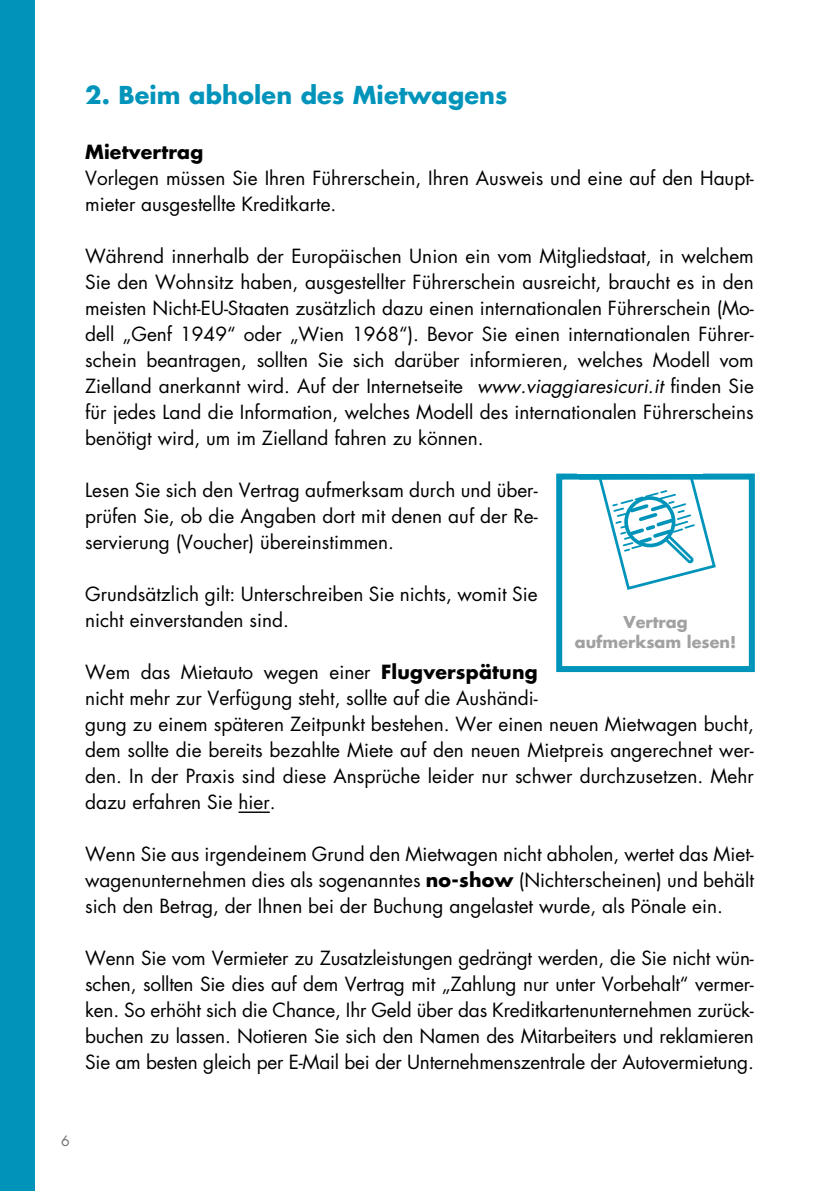
<style>
.page{position:relative;width:840px;height:1191px;background:#fff}
.page>*{position:absolute;margin:0;border:0;box-sizing:border-box;transform-origin:0 0}
.t1{font:700 24px "Futura";letter-spacing:.005em;color:#0094ba}
.t2{font:19px/26px "Futura";color:#000;text-align:justify}
.t3{font:700 19px "Futura";letter-spacing:.01em;color:#000}
.t4{font:700 16px/20px "Futura";color:#a1a1a1;text-align:center}
.t5{font:14px "Futura";color:#706f6f}
.s1{font-style:italic}
.s2{font-weight:700}
</style>
<div class="page">
<div style="left:0;top:0;width:34px;height:1191px;background:#0094ba"></div>
<hr style="left:238px;top:811px;width:31px;height:2px;background:#000">
<svg style="left:556px;top:473px;width:199px;height:200px"></svg>
<svg style="left:594px;top:473px;width:123px;height:118px"></svg>
<p class="t1" style="left:85px;top:79px;width:423px">2. Beim abholen des Mietwagens</p>
<p class="t3" style="left:85px;top:139px;width:120px">Mietvertrag</p>
<p class="t2" style="left:85px;top:165px;width:670px">Vorlegen müssen Sie Ihren Führerschein, Ihren Ausweis und eine auf den Haupt&shy;mieter ausgestellte Kreditkarte.</p>
<p class="t2" style="left:85px;top:243px;width:670px">Während innerhalb der Europäischen Union ein vom Mitgliedstaat, in welchem Sie den Wohnsitz haben, ausgestellter Führerschein ausreicht, braucht es in den meisten Nicht-EU-Staaten zusätzlich dazu einen internationalen Führerschein (Mo&shy;dell „Genf 1949“ oder „Wien 1968“). Bevor Sie einen internationalen Führer&shy;schein beantragen, sollten Sie sich darüber informieren, welches Modell vom Zielland anerkannt wird. Auf der Internetseite <span class="s1">www.viaggiaresicuri.it</span> finden Sie für jedes Land die Information, welches Modell des internationalen Führerscheins benötigt wird, um im Zielland fahren zu können.</p>
<p class="t2" style="left:85px;top:477px;width:454px">Lesen Sie sich den Vertrag aufmerksam durch und über&shy;prüfen Sie, ob die Angaben dort mit denen auf der Re&shy;servierung (Voucher) übereinstimmen.</p>
<p class="t2" style="left:85px;top:581px;width:454px">Grundsätzlich gilt: Unterschreiben Sie nichts, womit Sie nicht einverstanden sind.</p>
<p class="t2" style="left:85px;top:659px;width:670px;text-align:left">Wem das Mietauto wegen einer <span class="s2">Flugverspätung<br></span>nicht mehr zur Verfügung steht, sollte auf die Aushändi-<br>gung zu einem späteren Zeitpunkt bestehen. Wer einen neuen Mietwagen bucht, dem sollte die bereits bezahlte Miete auf den neuen Mietpreis angerechnet wer&shy;den. In der Praxis sind diese Ansprüche leider nur schwer durchzusetzen. Mehr dazu erfahren Sie hier.</p>
<p class="t2" style="left:85px;top:841px;width:670px">Wenn Sie aus irgendeinem Grund den Mietwagen nicht abholen, wertet das Miet&shy;wagenunternehmen dies als sogenanntes <span class="s2">no-show</span> (Nichterscheinen) und behält sich den Betrag, der Ihnen bei der Buchung angelastet wurde, als Pönale ein.</p>
<p class="t2" style="left:85px;top:945px;width:670px">Wenn Sie vom Vermieter zu Zusatzleistungen gedrängt werden, die Sie nicht wün&shy;schen, sollten Sie dies auf dem Vertrag mit „Zahlung nur unter Vorbehalt“ vermer&shy;ken. So erhöht sich die Chance, Ihr Geld über das Kreditkartenunternehmen zurück&shy;buchen zu lassen. Notieren Sie sich den Namen des Mitarbeiters und reklamieren Sie am besten gleich per E-Mail bei der Unternehmenszentrale der Autovermietung.</p>
<p class="t4" style="left:574px;top:611px;width:163px">Vertrag aufmerksam lesen!</p>
<p class="t5" style="left:61px;top:1130px;width:10px">6</p>
</div>
